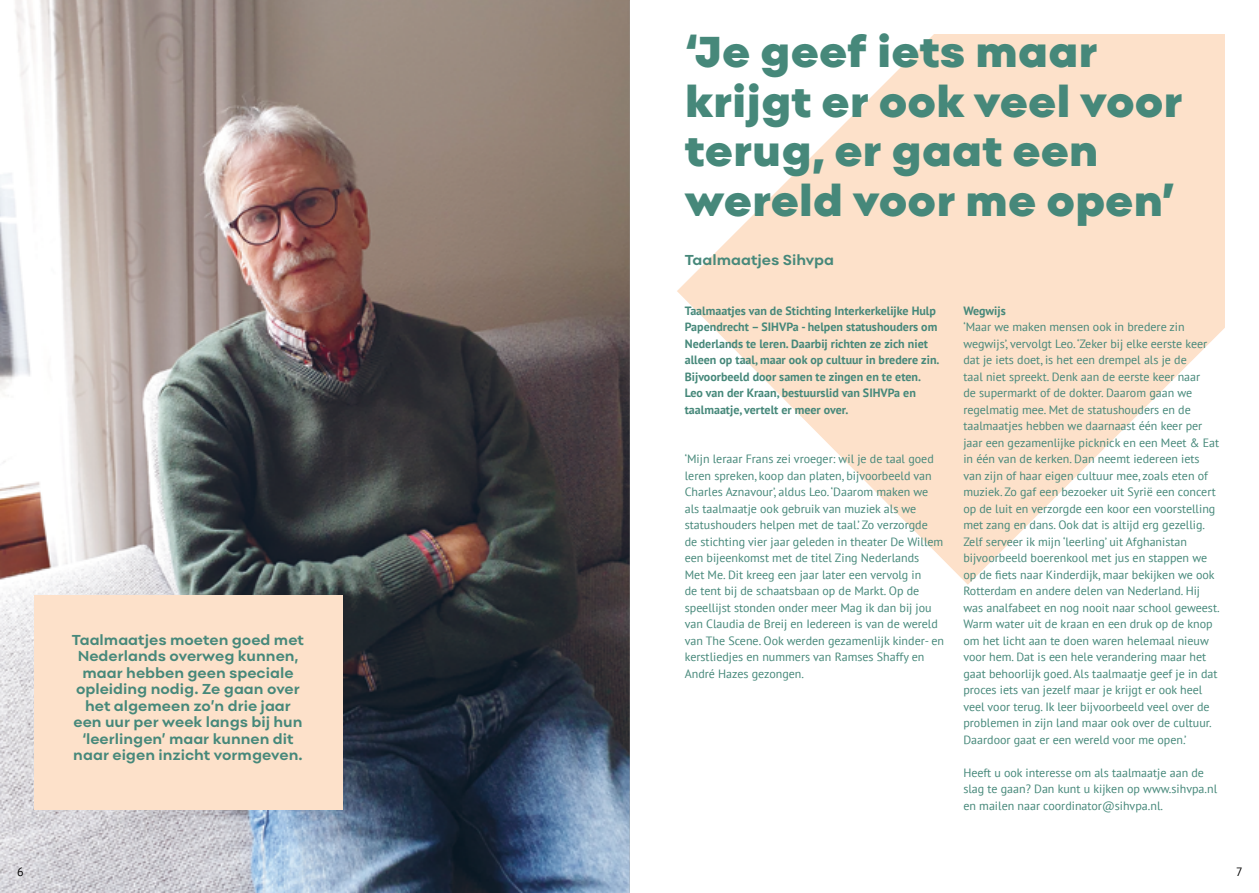
<style>
.page{position:relative;width:1259px;height:893px;background:#fff}
.page>*{position:absolute;margin:0;border:0;box-sizing:border-box;transform-origin:0 0}
.t1{font:900 45px/49.5px "Point";color:#46887a}
.t2{font:700 15px/16.5px "Point";color:#46887a;text-align:center}
.t3{font:12px/16.5px "PT Sans";color:#46887a}
.t4{font:700 12px/16.5px "PT Sans";color:#46887a}
.t5{font:12px "PT Sans";color:#000}
</style>
<div class="page">
<img style="left:0;top:0;width:629px;height:893px">
<div style="left:34px;top:595px;width:308px;height:215px;background:#fde1ca"></div>
<svg style="left:677px;top:34px;width:548px;height:551px;fill:#fde1ca"></svg>
<img style="left:629px;top:0;width:1px;height:893px">
<p class="t5" style="left:17px;top:864px;width:8px">6</p>
<p class="t2" style="left:72px;top:631px;width:234px">Taalmaatjes moeten goed met<br>Nederlands overweg kunnen, maar hebben geen speciale opleiding nodig. Ze gaan over het algemeen zo’n drie jaar een uur per week langs bij hun ‘leerlingen’ maar kunnen dit naar eigen inzicht vormgeven.</p>
<h1 class="t1" style="left:685px;top:27px;width:499px">‘Je geef iets maar krijgt er ook veel voor terug, er gaat een wereld voor me open’</h1>
<p class="t2" style="left:685px;top:252px;width:151px">Taalmaatjes Sihvpa</p>
<p class="t4" style="left:685px;top:302px;width:256px">Taalmaatjes van de Stichting Interkerkelijke Hulp Papendrecht – SIHVPa - helpen statushouders om Nederlands te leren. Daarbij richten ze zich niet alleen op taal, maar ook op cultuur in bredere zin.<br>Bijvoorbeeld door samen te zingen en te eten.<br>Leo van der Kraan, bestuurslid van SIHVPa en taalmaatje, vertelt er meer over.</p>
<p class="t3" style="left:685px;top:450px;width:261px">‘Mijn leraar Frans zei vroeger: wil je de taal goed leren spreken, koop dan platen, bijvoorbeeld van Charles Aznavour’, aldus Leo. ‘Daarom maken we als taalmaatje ook gebruik van muziek als we statushouders helpen met de taal.’ Zo verzorgde<br>de stichting vier jaar geleden in theater De Willem een bijeenkomst met de titel Zing Nederlands<br>Met Me. Dit kreeg een jaar later een vervolg in<br>de tent bij de schaatsbaan op de Markt. Op de speellijst stonden onder meer Mag ik dan bij jou van Claudia de Breij en Iedereen is van de wereld van The Scene. Ook werden gezamenlijk kinder- en kerstliedjes en nummers van Ramses Shaffy en André Hazes gezongen.</p>
<p class="t4" style="left:963px;top:302px;width:44px">Wegwijs</p>
<p class="t3" style="left:963px;top:318px;width:258px">‘Maar we maken mensen ook in bredere zin wegwijs’, vervolgt Leo. ‘Zeker bij elke eerste keer dat je iets doet, is het een drempel als je de<br>taal niet spreekt. Denk aan de eerste keer naar<br>de supermarkt of de dokter. Daarom gaan we regelmatig mee. Met de statushouders en de taalmaatjes hebben we daarnaast één keer per jaar een gezamenlijke picknick en een Meet &amp; Eat in één van de kerken. Dan neemt iedereen iets van zijn of haar eigen cultuur mee, zoals eten of muziek. Zo gaf een bezoeker uit Syrië een concert op de luit en verzorgde een koor een voorstelling met zang en dans. Ook dat is altijd erg gezellig.<br>Zelf serveer ik mijn ‘leerling’ uit Afghanistan bijvoorbeeld boerenkool met jus en stappen we op de fiets naar Kinderdijk, maar bekijken we ook Rotterdam en andere delen van Nederland. Hij was analfabeet en nog nooit naar school geweest.<br>Warm water uit de kraan en een druk op de knop om het licht aan te doen waren helemaal nieuw voor hem. Dat is een hele verandering maar het gaat behoorlijk goed. Als taalmaatje geef je in dat proces iets van jezelf maar je krijgt er ook heel veel voor terug. Ik leer bijvoorbeeld veel over de problemen in zijn land maar ook over de cultuur.<br>Daardoor gaat er een wereld voor me open.’</p>
<p class="t3" style="left:963px;top:764px;width:255px">Heeft u ook interesse om als taalmaatje aan de slag te gaan? Dan kunt u kijken op www.sihvpa.nl en mailen naar coordinator@sihvpa.nl.</p>
<p class="t5" style="left:1236px;top:864px;width:8px">7</p>
</div>
